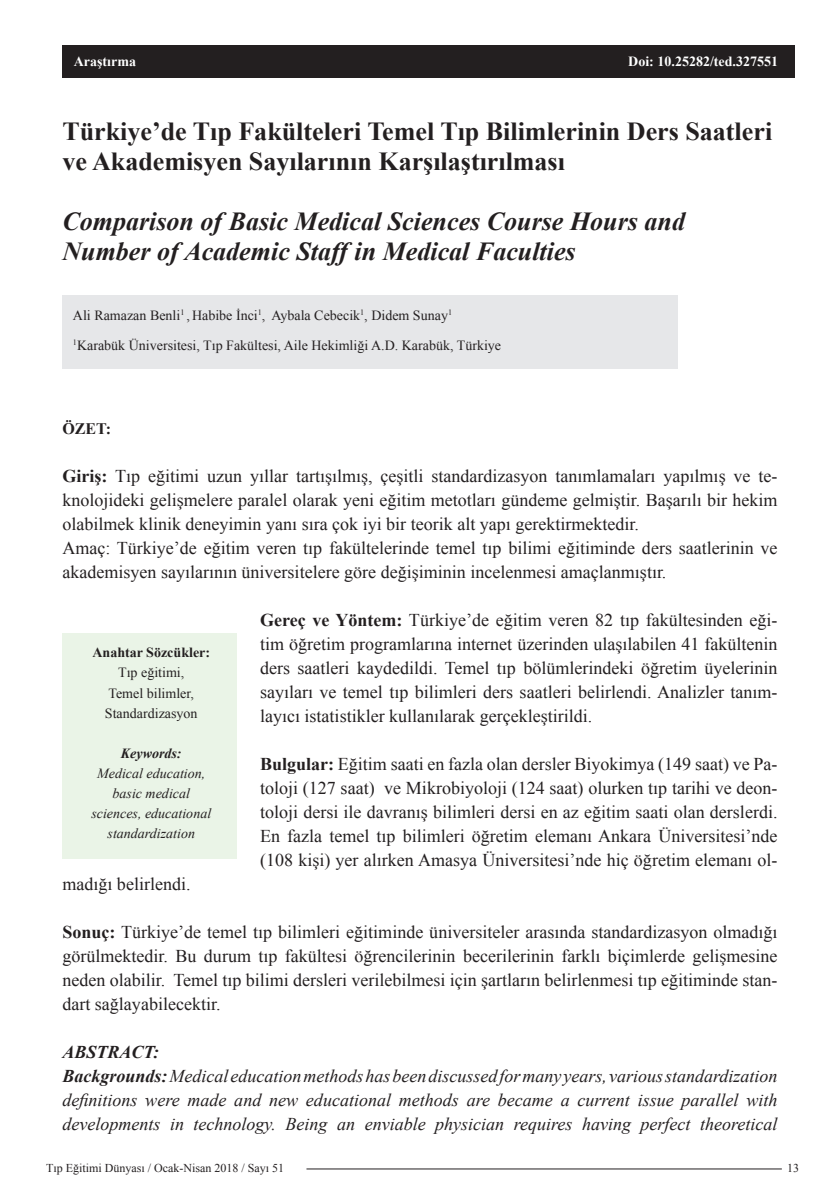
<style>
.page{position:relative;width:840px;height:1191px;background:#fff}
.page>*{position:absolute;margin:0;border:0;box-sizing:border-box;transform-origin:0 0}
.BÜYÜK_BAŞLIK{font:700 26px/30px "Times New Roman";color:#231f20}
.BÜYÜK_BAŞLIK-2{font:italic 700 26px "Times New Roman";color:#231f20}
.öğretim_üyeleri{font:18px/24px "Times New Roman";color:#231f20;text-align:justify}
.ic_yazilar{font:italic 18px/24px "Times New Roman";color:#231f20;text-align:justify}
.öğretim_üyeleri-2{font:italic 700 18px "Times New Roman";color:#231f20}
.öğretim_üyeleri-3{font:700 16px "Times New Roman";color:#231f20}
.öğretim_üyeleri-4{font:14px/20px "Times New Roman";color:#231f20}
.öğretim_üyeleri-5{font:italic 14px/20px "Times New Roman";color:#231f20;text-align:center}
.öğretim_üyeleri-6{font:700 14px "Times New Roman";color:#fff}
.öğretim_üyeleri-7{font:700 14px "Times New Roman";color:#231f20}
.öğretim_üyeleri-8{font:italic 700 14px "Times New Roman";color:#231f20}
.öğretim_üyeleri-9{font:12px "Times New Roman";color:#231f20}
.s1{font-weight:700}
</style>
<div class="page">
<hr style="left:306px;top:1168px;width:475px;height:1px;background:#231f20">
<div style="left:62px;top:295px;width:615px;height:74px;background:#e6e7e9"></div>
<div style="left:62px;top:45px;width:732px;height:32px;background:#231f20"></div>
<div style="left:62px;top:633px;width:175px;height:225px;background:#eaf4e7"></div>
<p class="öğretim_üyeleri-6" style="left:74px;top:52px;width:64px">Araştırma</p>
<p class="öğretim_üyeleri-6" style="left:628px;top:52px;width:151px">Doi: 10.25282/ted.327551</p>
<p class="BÜYÜK_BAŞLIK" style="left:62px;top:116px;width:711px">Türkiye’de Tıp Fakülteleri Temel Tıp Bilimlerinin Ders Saatleri ve Akademisyen Sayılarının Karşılaştırılması</p>
<p class="BÜYÜK_BAŞLIK-2" style="left:62px;top:203px;width:623px">Comparison of Basic Medical Sciences Course Hours and</p>
<p class="BÜYÜK_BAŞLIK-2" style="left:62px;top:233px;width:514px">Number of Academic Staff in Medical Faculties</p>
<p class="öğretim_üyeleri-4" style="left:73px;top:305px;width:380px">Ali Ramazan Benli<sup>1</sup> , Habibe İnci<sup>1</sup>, Aybala Cebecik<sup>1</sup>, Didem Sunay<sup>1</sup></p>
<p class="öğretim_üyeleri-4" style="left:73px;top:335px;width:429px"><sup>1</sup>Karabük Üniversitesi, Tıp Fakültesi, Aile Hekimliği A.D. Karabük, Türkiye</p>
<p class="öğretim_üyeleri-3" style="left:62px;top:418px;width:50px">ÖZET:</p>
<p class="öğretim_üyeleri" style="left:62px;top:464px;width:716px"><span class="s1">Giriş:</span> Tıp eğitimi uzun yıllar tartışılmış, çeşitli standardizasyon tanımlamaları yapılmış ve te&shy;knolojideki gelişmelere paralel olarak yeni eğitim metotları gündeme gelmiştir. Başarılı bir hekim olabilmek klinik deneyimin yanı sıra çok iyi bir teorik alt yapı gerektirmektedir.</p>
<p class="öğretim_üyeleri" style="left:62px;top:536px;width:716px">Amaç: Türkiye’de eğitim veren tıp fakültelerinde temel tıp bilimi eğitiminde ders saatlerinin ve akademisyen sayılarının üniversitelere göre değişiminin incelenmesi amaçlanmıştır.</p>
<p class="öğretim_üyeleri" style="left:260px;top:608px;width:518px"><span class="s1">Gereç ve Yöntem:</span> Türkiye’de eğitim veren 82 tıp fakültesinden eği&shy;tim öğretim programlarına internet üzerinden ulaşılabilen 41 fakültenin ders saatleri kaydedildi. Temel tıp bölümlerindeki öğretim üyelerinin sayıları ve temel tıp bilimleri ders saatleri belirlendi. Analizler tanım&shy;layıcı istatistikler kullanılarak gerçekleştirildi.</p>
<p class="öğretim_üyeleri" style="left:260px;top:752px;width:518px"><span class="s1">Bulgular:</span> Eğitim saati en fazla olan dersler Biyokimya (149 saat) ve Pa&shy;toloji (127 saat) ve Mikrobiyoloji (124 saat) olurken tıp tarihi ve deon&shy;toloji dersi ile davranış bilimleri dersi en az eğitim saati olan derslerdi.<br>En fazla temel tıp bilimleri öğretim elemanı Ankara Üniversitesi’nde (108 kişi) yer alırken Amasya Üniversitesi’nde hiç öğretim elemanı ol-</p>
<p class="öğretim_üyeleri" style="left:62px;top:872px;width:129px">madığı belirlendi.</p>
<p class="öğretim_üyeleri" style="left:62px;top:920px;width:716px"><span class="s1">Sonuç:</span> Türkiye’de temel tıp bilimleri eğitiminde üniversiteler arasında standardizasyon olmadığı görülmektedir. Bu durum tıp fakültesi öğrencilerinin becerilerinin farklı biçimlerde gelişmesine neden olabilir. Temel tıp bilimi dersleri verilebilmesi için şartların belirlenmesi tıp eğitiminde stan&shy;dart sağlayabilecektir.</p>
<p class="öğretim_üyeleri-2" style="left:62px;top:1039px;width:98px">ABSTRACT:</p>
<p class="ic_yazilar" style="left:62px;top:1064px;width:716px"><span class="s1">Backgrounds:</span> Medical education methods has been discussed for many years, various standardization definitions were made and new educational methods are became a current issue parallel with developments in technology. Being an enviable physician requires having perfect theoretical</p>
<p class="öğretim_üyeleri-7" style="left:92px;top:643px;width:119px">Anahtar Sözcükler:</p>
<p class="öğretim_üyeleri-4" style="left:118px;top:662px;width:68px">Tıp eğitimi,</p>
<p class="öğretim_üyeleri-4" style="left:105px;top:682px;width:94px">Temel bilimler,<br>Standardizasyon</p>
<p class="öğretim_üyeleri-8" style="left:121px;top:743px;width:62px">Keywords:</p>
<p class="öğretim_üyeleri-5" style="left:91px;top:762px;width:121px">Medical education, basic medical sciences, educational standardization</p>
<p class="öğretim_üyeleri-9" style="left:46px;top:1160px;width:239px">Tıp Eğitimi Dünyası / Ocak-Nisan 2018 / Sayı 51</p>
<p class="öğretim_üyeleri-9" style="left:786px;top:1160px;width:13px">13</p>
</div>
